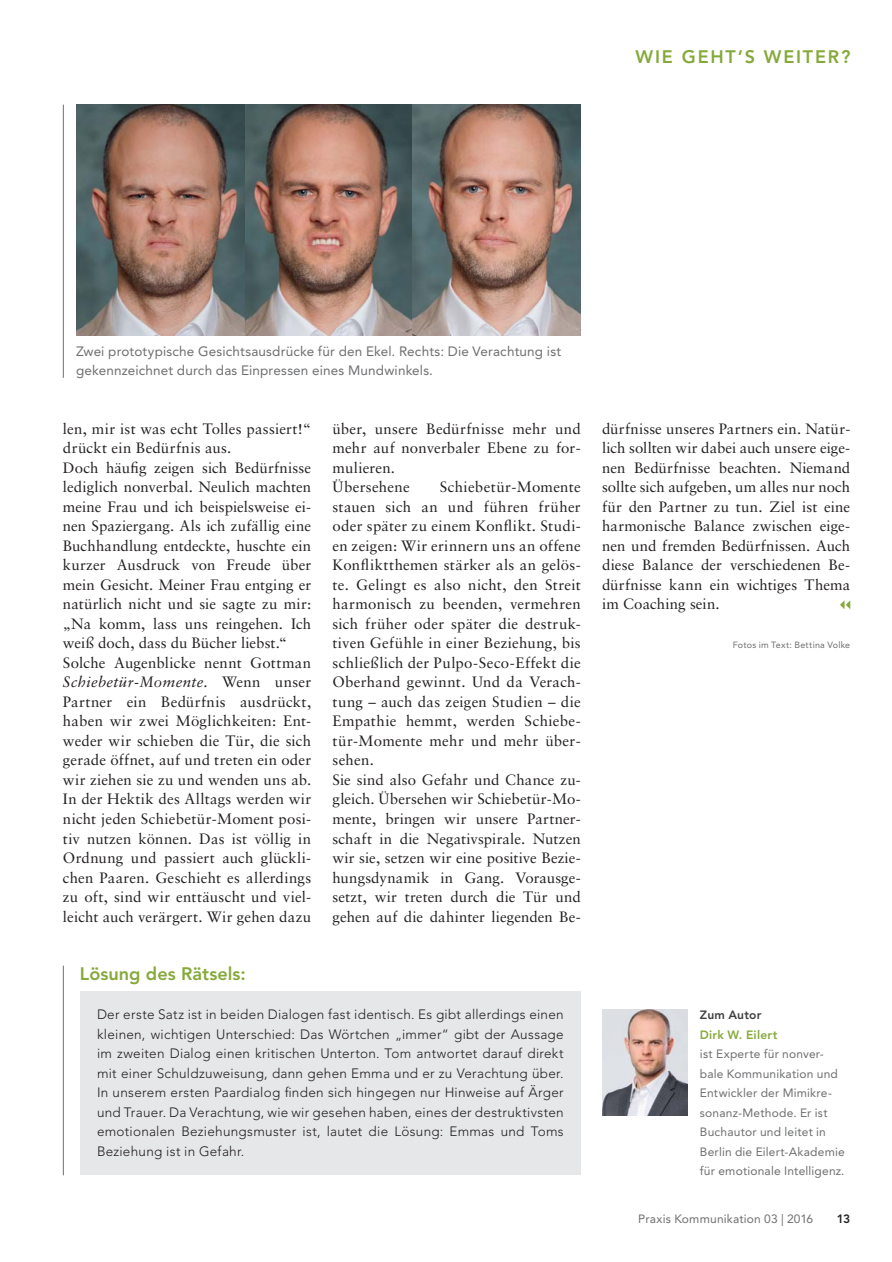
<style>
.page{position:relative;width:892px;height:1262px;background:#fff}
.page>*{position:absolute;margin:0;border:0;box-sizing:border-box;transform-origin:0 0}
.t1{font:800 18px "Avenir LT Std";letter-spacing:.005em;color:#85a93a}
.t2{font:800 18px "Avenir LT Std";letter-spacing:.1em;color:#85a93a}
.t3{font:15px/19.5px "Sabon LT Std";letter-spacing:.015em;color:#231f20}
.t4{font:italic 15px "Sabon";letter-spacing:.025em;color:#231f20}
.t5{font:300 13.5px/19.5px "Avenir LT Std";letter-spacing:.02em;color:#231f20;text-align:justify}
.t6{font:13.5px/19.5px "Avenir LT Std";letter-spacing:.01em;color:#6d6e70}
.t7{font:12px/19.5px "Avenir LT Std";letter-spacing:.015em;color:#6d6e70}
.t8{font:800 12px "Avenir LT Std";letter-spacing:.02em;color:#85a93a}
.t9{font:800 12px "Avenir LT Std";letter-spacing:.015em;color:#404041}
.t10{font:800 12px "Avenir LT Std";color:#231f20}
.t11{font:9px "Avenir LT Std";letter-spacing:.025em;color:#6d6e70}
.s1{font-family:"Sabon LT Std";font-style:normal}
</style>
<div class="page">
<svg style="left:840px;top:600px;width:10px;height:9px"></svg>
<img style="left:602px;top:1009px;width:85px;height:106px">
<img style="left:244px;top:104px;width:168px;height:232px">
<img style="left:76px;top:104px;width:168px;height:232px">
<hr style="left:63px;top:105px;width:1px;height:273px;background:#6d6e70">
<img style="left:412px;top:104px;width:168px;height:232px">
<div style="left:80px;top:991px;width:500px;height:183px;background:#e6e7e8"></div>
<hr style="left:63px;top:965px;width:1px;height:209px;background:#6d6e70">
<p class="t2" style="left:635px;top:48px;width:216px">WIE GEHT’S WEITER?</p>
<p class="t6" style="left:76px;top:342px;width:486px">Zwei prototypische Gesichtsausdrücke für den Ekel. Rechts: Die Verachtung ist gekennzeichnet durch das Einpressen eines Mundwinkels.</p>
<p class="t3" style="left:63px;top:419px;width:250px">len, mir ist was echt Tolles passiert!“ drückt ein Bedürfnis aus.<br>Doch häufig zeigen sich Bedürfnisse lediglich nonverbal. Neulich machten meine Frau und ich beispielsweise ei&shy;nen Spaziergang. Als ich zufällig eine Buchhandlung entdeckte, huschte ein kurzer Ausdruck von Freude über mein Gesicht. Meiner Frau entging er natürlich nicht und sie sagte zu mir: „Na komm, lass uns reingehen. Ich weiß doch, dass du Bücher liebst.“ Solche Augenblicke nennt Gottman</p>
<p class="t4" style="left:63px;top:674px;width:250px">Schiebetür-Momente<span class="s1">. Wenn unser</span></p>
<p class="t3" style="left:63px;top:692px;width:250px;text-align:justify">Partner ein Bedürfnis ausdrückt, haben wir zwei Möglichkeiten: Ent&shy;weder wir schieben die Tür, die sich gerade öffnet, auf und treten ein oder wir ziehen sie zu und wenden uns ab.<br>In der Hektik des Alltags werden wir nicht jeden Schiebetür-Moment posi&shy;tiv nutzen können. Das ist völlig in Ordnung und passiert auch glückli&shy;chen Paaren. Geschieht es allerdings zu oft, sind wir enttäuscht und viel&shy;leicht auch verärgert. Wir gehen dazu</p>
<p class="t1" style="left:80px;top:964px;width:167px">Lösung des Rätsels:</p>
<p class="t3" style="left:332px;top:419px;width:250px">über, unsere Bedürfnisse mehr und mehr auf nonverbaler Ebene zu for&shy;mulieren.<br>Übersehene</p>
<p class="t3" style="left:332px;top:478px;width:250px;text-indent:107px">Schiebetür-Momente stauen sich an und führen früher oder später zu einem Konflikt. Studi&shy;en zeigen: Wir erinnern uns an offene Konfliktthemen stärker als an gelös&shy;te. Gelingt es also nicht, den Streit harmonisch zu beenden, vermehren sich früher oder später die destruk&shy;tiven Gefühle in einer Beziehung, bis schließlich der Pulpo-Seco-Effekt die Oberhand gewinnt. Und da Verach&shy;tung – auch das zeigen Studien – die Empathie hemmt, werden Schiebe&shy;tür-Momente mehr und mehr über&shy;sehen.<br>Sie sind also Gefahr und Chance zu&shy;gleich. Übersehen wir Schiebetür-Mo&shy;mente, bringen wir unsere Partner&shy;schaft in die Negativspirale. Nutzen wir sie, setzen wir eine positive Bezie&shy;hungsdynamik in Gang. Vorausge&shy;setzt, wir treten durch die Tür und gehen auf die dahinter liegenden Be-</p>
<p class="t5" style="left:97px;top:1005px;width:468px">Der erste Satz ist in beiden Dialogen fast identisch. Es gibt allerdings einen kleinen, wichtigen Unterschied: Das Wörtchen „immer“ gibt der Aussage im zweiten Dialog einen kritischen Unterton. Tom antwortet darauf direkt mit einer Schuldzuweisung, dann gehen Emma und er zu Verachtung über.<br>In unserem ersten Paardialog finden sich hingegen nur Hinweise auf Ärger und Trauer. Da Verachtung, wie wir gesehen haben, eines der destruktivsten emotionalen Beziehungsmuster ist, lautet die Lösung: Emmas und Toms Beziehung ist in Gefahr.</p>
<p class="t3" style="left:601px;top:419px;width:250px;text-align:justify">dürfnisse unseres Partners ein. Natür&shy;lich sollten wir dabei auch unsere eige&shy;nen Bedürfnisse beachten. Niemand sollte sich aufgeben, um alles nur noch für den Partner zu tun. Ziel ist eine harmonische Balance zwischen eige&shy;nen und fremden Bedürfnissen. Auch diese Balance der verschiedenen Be&shy;dürfnisse kann ein wichtiges Thema im Coaching sein.</p>
<p class="t11" style="left:732px;top:640px;width:119px">Fotos im Text: Bettina Volke</p>
<p class="t9" style="left:699px;top:1008px;width:63px">Zum Autor</p>
<p class="t8" style="left:699px;top:1028px;width:79px">Dirk W. Eilert</p>
<p class="t7" style="left:699px;top:1044px;width:146px">ist Experte für nonver&shy;bale Kommunikation und<br>Entwickler der Mimikre&shy;sonanz-Methode. Er ist<br>Buchautor und leitet in<br>Berlin die Eilert-Akademie für emotionale Intelligenz.</p>
<p class="t7" style="left:638px;top:1209px;width:176px">Praxis Kommunikation 03 | 2016</p>
<p class="t10" style="left:836px;top:1212px;width:15px">13</p>
</div>
